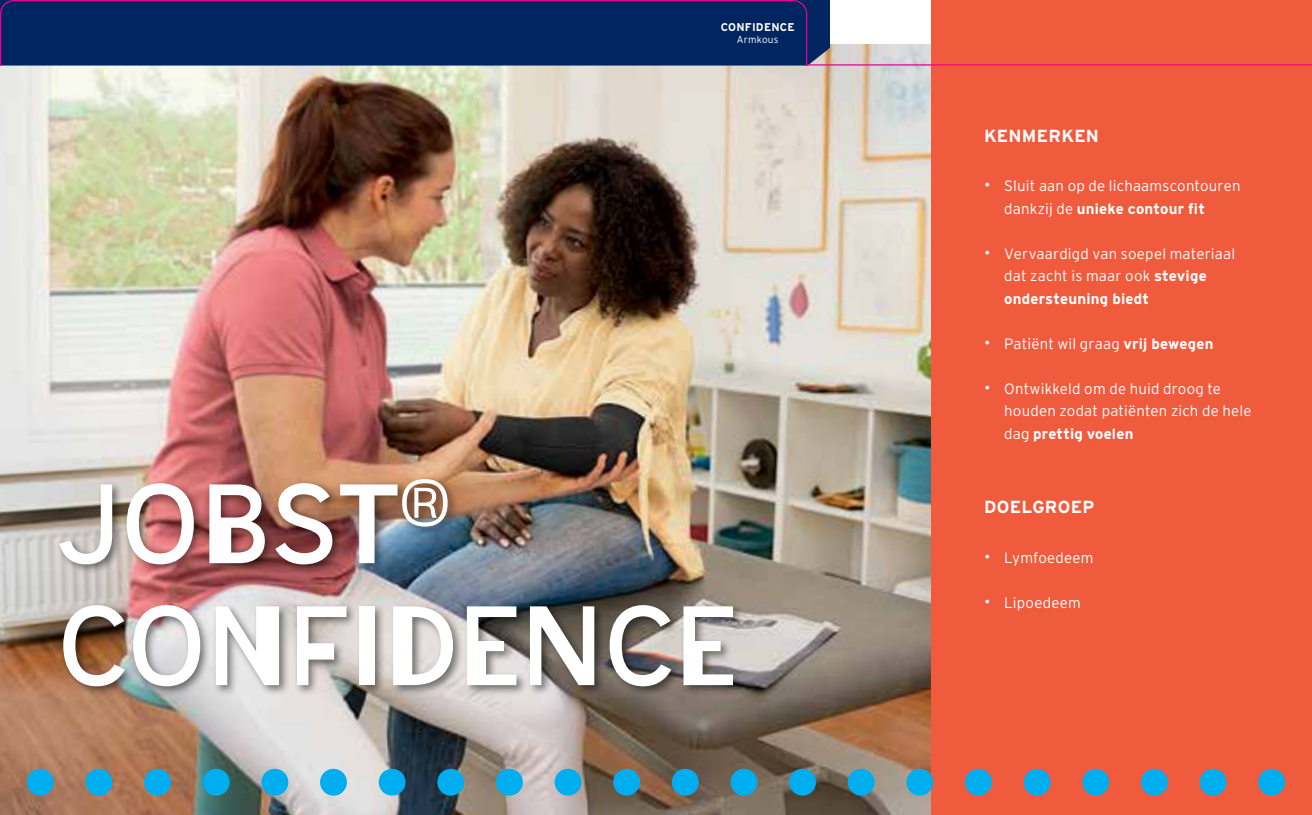
<style>
.page{position:relative;width:1312px;height:815px;background:#fff}
.page>*{position:absolute;margin:0;border:0;box-sizing:border-box;transform-origin:0 0}
.t1{font:700 112.5px/122px "Irregular";letter-spacing:-.01em;color:#fff}
.t2{font:700 17.5px "Interstate";letter-spacing:.02em;color:#fff}
.t3{font:300 15px/22.5px "Interstate";letter-spacing:.015em;color:#fff}
.t4{font:700 11.25px "Interstate";letter-spacing:.02em;color:#fff}
.t5{font:300 10px "Interstate";letter-spacing:.025em;color:#fff}
.s1{font-size:17.5px}
.s2{font-weight:700}
</style>
<div class="page">
<img style="left:0;top:44px;width:931px;height:771px">
<div style="left:56px;top:476px;width:688px;height:221px;background:#000;opacity:.5"></div>
<div style="left:931px;top:0;width:380px;height:815px;background:#f15b3d"></div>
<svg style="left:807px;top:0;width:22px;height:64px"></svg>
<hr style="left:807px;top:64px;width:504px;height:2px;background:#ec008c">
<div style="left:0;top:0;width:807px;height:66px;background:#002561"></div>
<div style="left:1023px;top:769px;width:27px;height:27px;background:#00aeef;border-radius:50%"></div>
<div style="left:964px;top:769px;width:27px;height:27px;background:#00aeef;border-radius:50%"></div>
<div style="left:906px;top:769px;width:27px;height:27px;background:#00aeef;border-radius:50%"></div>
<div style="left:847px;top:769px;width:27px;height:27px;background:#00aeef;border-radius:50%"></div>
<div style="left:789px;top:769px;width:26px;height:27px;background:#00aeef;border-radius:50%"></div>
<div style="left:730px;top:769px;width:27px;height:27px;background:#00aeef;border-radius:50%"></div>
<div style="left:671px;top:769px;width:27px;height:27px;background:#00aeef;border-radius:50%"></div>
<div style="left:613px;top:769px;width:27px;height:27px;background:#00aeef;border-radius:50%"></div>
<div style="left:554px;top:769px;width:27px;height:27px;background:#00aeef;border-radius:50%"></div>
<div style="left:496px;top:769px;width:26px;height:27px;background:#00aeef;border-radius:50%"></div>
<div style="left:437px;top:769px;width:27px;height:27px;background:#00aeef;border-radius:50%"></div>
<div style="left:378px;top:769px;width:27px;height:27px;background:#00aeef;border-radius:50%"></div>
<div style="left:320px;top:769px;width:27px;height:27px;background:#00aeef;border-radius:50%"></div>
<div style="left:261px;top:769px;width:27px;height:27px;background:#00aeef;border-radius:50%"></div>
<div style="left:203px;top:769px;width:26px;height:27px;background:#00aeef;border-radius:50%"></div>
<div style="left:144px;top:769px;width:27px;height:27px;background:#00aeef;border-radius:50%"></div>
<div style="left:85px;top:769px;width:27px;height:27px;background:#00aeef;border-radius:50%"></div>
<div style="left:1257px;top:769px;width:27px;height:27px;background:#00aeef;border-radius:50%"></div>
<div style="left:1199px;top:769px;width:27px;height:27px;background:#00aeef;border-radius:50%"></div>
<div style="left:1140px;top:769px;width:27px;height:27px;background:#00aeef;border-radius:50%"></div>
<div style="left:1082px;top:769px;width:26px;height:27px;background:#00aeef;border-radius:50%"></div>
<div style="left:27px;top:769px;width:27px;height:27px;background:#00aeef;border-radius:50%"></div>
<p class="t4" style="left:720px;top:21px;width:75px">CONFIDENCE</p>
<p class="t5" style="left:736px;top:34px;width:43px">Armkous</p>
<h1 class="t1" style="left:57px;top:457px;width:394px">JOBST<sup>®<br></sup>CON</h1>
<h1 class="t1" style="left:286px;top:579px;width:437px">FIDENCE</h1>
<p class="t2" style="left:983px;top:126px;width:116px">KENMERKEN</p>
<p class="t3" style="left:1003px;top:175px;width:238px;text-indent:-20px"><span class="s1">•</span> Sluit aan op de lichaamscontouren dankzij de <span class="s2">unieke contour fit</span></p>
<p class="t3" style="left:1003px;top:242px;width:232px;text-indent:-20px"><span class="s1">•</span> Vervaardigd van soepel materiaal dat zacht is maar ook <span class="s2">stevige ondersteuning biedt</span></p>
<p class="t3" style="left:983px;top:332px;width:231px"><span class="s1">•</span> Patiënt wil graag <span class="s2">vrij bewegen</span></p>
<p class="t3" style="left:1003px;top:377px;width:249px;text-indent:-20px"><span class="s1">•</span> Ontwikkeld om de huid droog te houden zodat patiënten zich de hele dag <span class="s2">prettig voelen</span></p>
<p class="t2" style="left:983px;top:497px;width:112px">DOELGROEP</p>
<p class="t3" style="left:983px;top:546px;width:111px"><span class="s1">•</span> Lymfoedeem</p>
<p class="t3" style="left:983px;top:591px;width:98px"><span class="s1">•</span> Lipoedeem</p>
</div>
